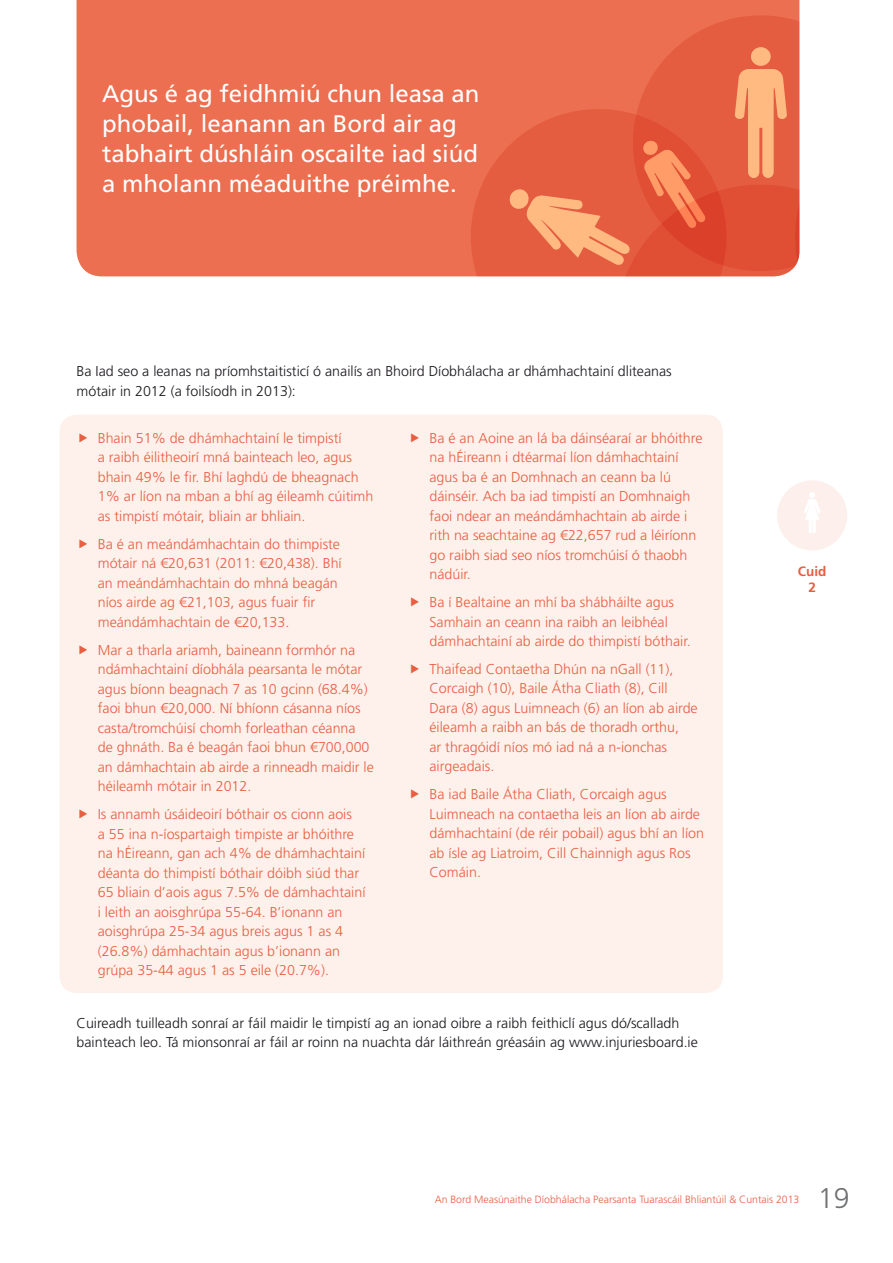
<style>
.page{position:relative;width:893px;height:1263px;background:#fff}
.page>*{position:absolute;margin:0;border:0;box-sizing:border-box;transform-origin:0 0}
.t1{font:300 28.5px "Frutiger LT Std";color:#707173}
.t2{font:24px/30px "Frutiger LT Std";color:#fff}
.t3{font:300 14.25px/19.5px "Frutiger LT Std";color:#e95d41}
.Body__2{font:300 14.25px/19.5px "Frutiger LT Std";color:#1a171c}
.t4{font:700 13.5px/16.5px "Frutiger LT Std";color:#e95d41;text-align:center}
.t5{font:300 10.5px "Frutiger LT Std";color:#e95d41}
</style>
<div class="page">
<div style="left:77px;top:0;width:722px;height:276px;background:#eb6f50"></div>
<svg style="left:471px;top:15px;width:328px;height:261px;background:#e86849"></svg>
<div style="left:777px;top:480px;width:70px;height:70px;background:#fcefec;border-radius:50%"></div>
<svg style="left:804px;top:492px;width:16px;height:41px"></svg>
<div style="left:60px;top:415px;width:663px;height:578px;background:#fef1ec;border-radius:17px"></div>
<p class="t2" style="left:102px;top:79px;width:379px">Agus é ag feidhmiú chun leasa an phobail, leanann an Bord air ag tabhairt dúshláin oscailte iad siúd a mholann méaduithe préimhe.</p>
<p class="Body__2" style="left:77px;top:362px;width:597px">Ba Iad seo a leanas na príomhstaitisticí ó anailís an Bhoird Díobhálacha ar dhámhachtainí dliteanas mótair in 2012 (a foilsíodh in 2013):</p>
<p class="t3" style="left:98px;top:428px;width:277px">Bhain 51% de dhámhachtainí le timpistí<br>a raibh éilitheoirí mná bainteach leo, agus bhain 49% le fir. Bhí laghdú de bheagnach 1% ar líon na mban a bhí ag éileamh cúitimh as timpistí mótair, bliain ar bhliain.</p>
<p class="t3" style="left:98px;top:534px;width:245px">Ba é an meándámhachtain do thimpiste mótair ná €20,631 (2011: €20,438). Bhí an meándámhachtain do mhná beagán níos airde ag €21,103, agus fuair fir meándámhachtain de €20,133.</p>
<p class="t3" style="left:98px;top:640px;width:278px">Mar a tharla ariamh, baineann formhór na ndámhachtainí díobhála pearsanta le mótar agus bíonn beagnach 7 as 10 gcinn (68.4%) faoi bhun €20,000. Ní bhíonn cásanna níos casta/tromchúisí chomh forleathan céanna de ghnáth. Ba é beagán faoi bhun €700,000 an dámhachtain ab airde a rinneadh maidir le héileamh mótair in 2012.</p>
<p class="t3" style="left:98px;top:805px;width:269px">Is annamh úsáideoirí bóthair os cionn aois<br>a 55 ina n-íospartaigh timpiste ar bhóithre na hÉireann, gan ach 4% de dhámhachtainí déanta do thimpistí bóthair dóibh siúd thar 65 bliain d’aois agus 7.5% de dámhachtainí i leith an aoisghrúpa 55-64. B’ionann an aoisghrúpa 25-34 agus breis agus 1 as 4 (26.8%) dámhachtain agus b’ionann an grúpa 35-44 agus 1 as 5 eile (20.7%).</p>
<p class="t3" style="left:429px;top:428px;width:274px">Ba é an Aoine an lá ba dáinséaraí ar bhóithre na hÉireann i dtéarmaí líon dámhachtainí agus ba é an Domhnach an ceann ba lú dáinséir. Ach ba iad timpistí an Domhnaigh faoi ndear an meándámhachtain ab airde i rith na seachtaine ag €22,657 rud a léiríonn go raibh siad seo níos tromchúisí ó thaobh nádúir.</p>
<p class="t3" style="left:429px;top:592px;width:263px">Ba í Bealtaine an mhí ba shábháilte agus<br>Samhain an ceann ina raibh an leibhéal dámhachtainí ab airde do thimpistí bóthair.</p>
<p class="t3" style="left:429px;top:659px;width:270px">Thaifead Contaetha Dhún na nGall (11), Corcaigh (10), Baile Átha Cliath (8), Cill Dara (8) agus Luimneach (6) an líon ab airde éileamh a raibh an bás de thoradh orthu,<br>ar thragóidí níos mó iad ná a n-ionchas airgeadais.</p>
<p class="t3" style="left:429px;top:785px;width:276px">Ba iad Baile Átha Cliath, Corcaigh agus Luimneach na contaetha leis an líon ab airde dámhachtainí (de réir pobail) agus bhí an líon ab ísle ag Liatroim, Cill Chainnigh agus Ros Comáin.</p>
<p class="Body__2" style="left:77px;top:1013px;width:623px">Cuireadh tuilleadh sonraí ar fáil maidir le timpistí ag an ionad oibre a raibh feithiclí agus dó/scalladh bainteach leo. Tá mionsonraí ar fáil ar roinn na nuachta dár láithreán gréasáin ag www.injuriesboard.ie</p>
<p class="t4" style="left:798px;top:563px;width:30px">Cuid<br>2</p>
<p class="t5" style="left:435px;top:1194px;width:366px">An Bord Measúnaithe Díobhálacha Pearsanta Tuarascáil Bhliantúil &amp; Cuntais 2013</p>
<h1 class="t1" style="left:818px;top:1182px;width:33px">19</h1>
</div>
